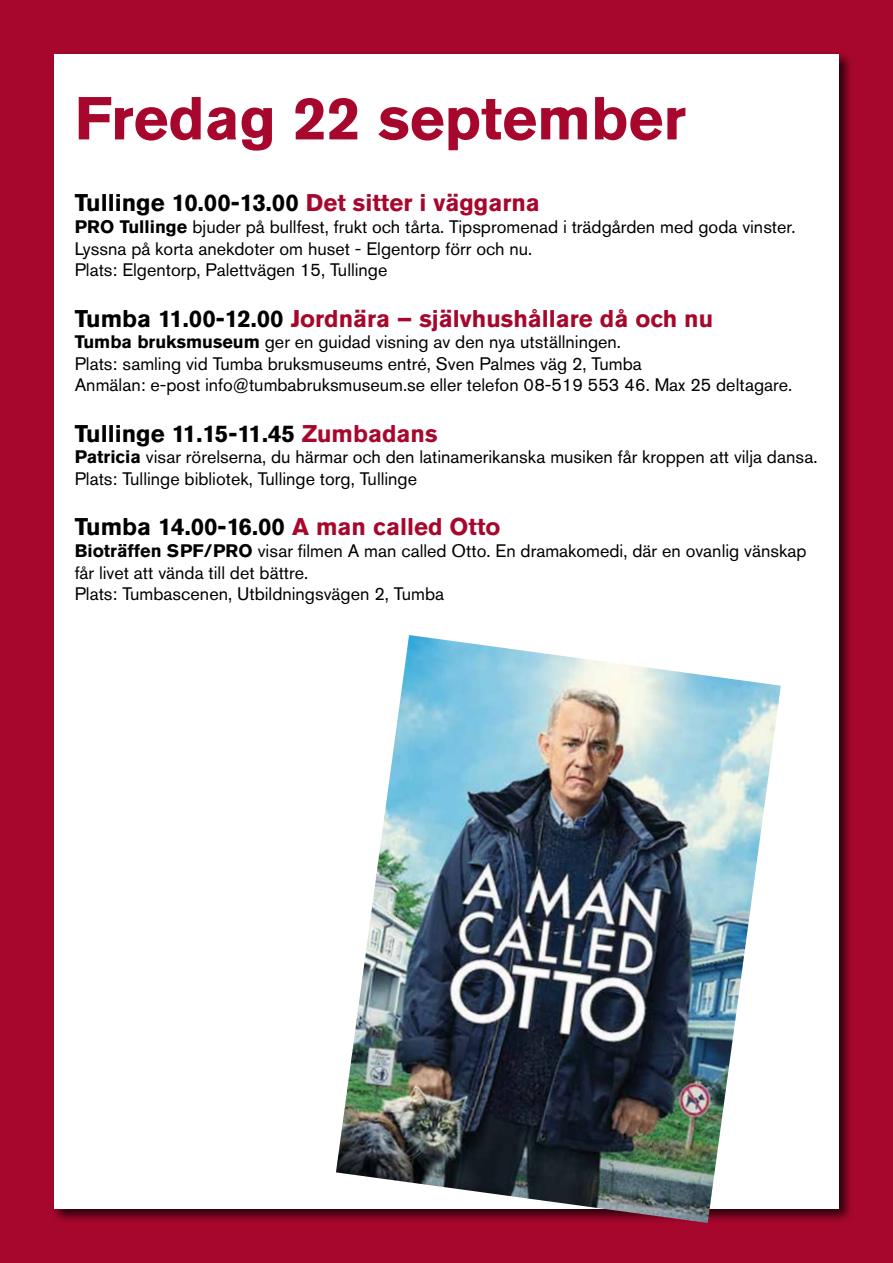
<style>
.page{position:relative;width:893px;height:1263px;background:#a7072d}
.page>*{position:absolute;margin:0;border:0;box-sizing:border-box;transform-origin:0 0}
.t1{font:700 60px "Akzidenz Grotesk Std";color:#a7072d}
.t2{font:700 24px "Akzidenz Grotesk Std";color:#000}
.t3{font:700 24px "Akzidenz Grotesk Std";color:#a7072d}
.t4{font:18px/21.6px "Akzidenz Grotesk Std";color:#000}
.s1{color:#a7072d}
.s2{font-weight:700}
.s3{color:#000}
</style>
<div class="page">
<div style="left:51px;top:51px;width:803px;height:1173px;background:#000;opacity:.75"></div>
<div style="left:54px;top:54px;width:785px;height:1155px;background:#fff"></div>
<img style="left:336px;top:635px;width:445px;height:588px">
<h1 class="t1" style="left:75px;top:84px;width:613px">Fredag 22 september</h1>
<h2 class="t2" style="left:75px;top:189px;width:467px">Tullinge 10.00-13.00 <span class="s1">Det sitter i väggarna</span></h2>
<p class="t4" style="left:75px;top:216px;width:722px"><span class="s2">PRO Tullinge</span> bjuder på bullfest, frukt och tårta. Tipspromenad i trädgården med goda vinster.<br>Lyssna på korta anekdoter om huset - Elgentorp förr och nu.<br>Plats: Elgentorp, Palettvägen 15, Tullinge</p>
<h2 class="t3" style="left:75px;top:304px;width:640px"><span class="s3">Tumba 11.00-12.00</span> Jordnära – självhushållare då och nu</h2>
<p class="t4" style="left:75px;top:331px;width:719px"><span class="s2">Tumba bruksmuseum</span> ger en guidad visning av den nya utställningen.<br>Plats: samling vid Tumba bruksmuseums entré, Sven Palmes väg 2, Tumba<br>Anmälan: e-post info@tumbabruksmuseum.se eller telefon 08-519 553 46. Max 25 deltagare.</p>
<h2 class="t2" style="left:75px;top:420px;width:364px">Tullinge 11.15-11.45 <span class="s1">Zumbadans</span></h2>
<p class="t4" style="left:75px;top:446px;width:744px"><span class="s2">Patricia</span> visar rörelserna, du härmar och den latinamerikanska musiken får kroppen att vilja dansa.<br>Plats: Tullinge bibliotek, Tullinge torg, Tullinge</p>
<h2 class="t2" style="left:75px;top:513px;width:427px">Tumba 14.00-16.00 <span class="s1">A man called Otto</span></h2>
<p class="t4" style="left:75px;top:540px;width:733px"><span class="s2">Bioträffen SPF/PRO</span> visar filmen A man called Otto. En dramakomedi, där en ovanlig vänskap får livet att vända till det bättre.<br>Plats: Tumbascenen, Utbildningsvägen 2, Tumba</p>
</div>
